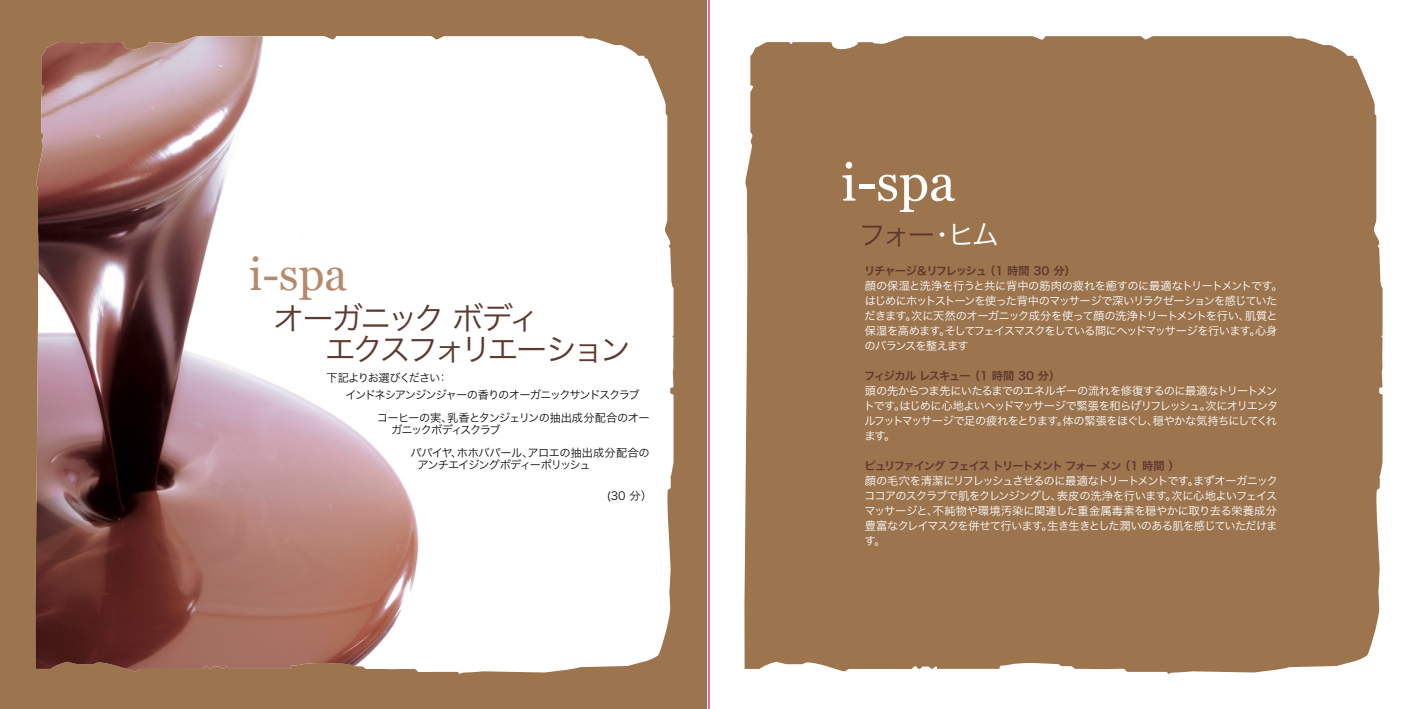
<style>
.page{position:relative;width:1418px;height:709px;background:#fff}
.page>*{position:absolute;margin:0;border:0;box-sizing:border-box;transform-origin:0 0}
.t1{font:52.5px "Georgia";color:#fff}
.t2{font:45px "Georgia";color:#b58a6a}
.t3{font:31.25px/31.2px "Hira Kaku Pro W3";letter-spacing:-.125em;color:#5e392f}
.t4{font:27.5px "Hira Kaku Pro W3";color:#5e392f}
.t5{font:11.25px/15px "Hira Kaku Pro W3";letter-spacing:-.07em;color:#fff;text-align:justify}
.t6{font:11.25px/17.5px "Hira Kaku Pro W3";letter-spacing:-.085em;color:#121212}
.t7{font:11.25px "Hira Kaku Pro W6";letter-spacing:-.1em;color:#5e392f}
.t8{font:11.25px/12.5px "Hira Kaku Pro W3";letter-spacing:-.055em;color:#121212}
.t9{font:11.25px "Hira Kaku Pro W6";letter-spacing:-.08em;color:#5e392f}
.s1{color:#fff}
</style>
<div class="page">
<div style="left:0;top:0;width:709px;height:709px;background:#9c744e"></div>
<div style="left:707px;top:0;width:710px;height:709px;background:#fff"></div>
<div style="left:430px;top:36px;width:243px;height:638px;background:#fff"></div>
<img style="left:35px;top:36px;width:395px;height:636px">
<div style="left:744px;top:36px;width:638px;height:638px;background:#9c744e"></div>
<hr style="left:708px;top:0;width:1px;height:709px;background:#d70b7d">
<h2 class="t2" style="left:249px;top:241px;width:99px">i-spa</h2>
<h3 class="t3" style="left:325px;top:300px;width:307px;text-indent:-52px">オーガニック ボディ<br>エクスフォリエーション</h3>
<p class="t6" style="left:345px;top:368px;width:296px;text-indent:-19px">下記よりお選びください：<br>インドネシアンジンジャーの香りのオーガニックサンドスクラブ</p>
<p class="t6" style="left:391px;top:410px;width:260px;line-height:12.5px;text-indent:-15px">コーヒーの実、乳香とタンジェリンの抽出成分配合のオーガニックボディスクラブ</p>
<p class="t8" style="left:417px;top:445px;width:234px;text-indent:-7px">パパイヤ、ホホバパール、アロエの抽出成分配合のアンチエイジングボディーポリッシュ</p>
<p class="t6" style="left:607px;top:485px;width:47px">(30 分）</p>
<h1 class="t1" style="left:841px;top:144px;width:116px">i-spa</h1>
<h3 class="t4" style="left:858px;top:210px;width:142px">フォー<span class="s1">・ヒム</span></h3>
<p class="t7" style="left:864px;top:261px;width:213px">リチャージ＆リフレッシュ （1 時間 30 分）</p>
<p class="t5" style="left:864px;top:278px;width:419px;text-align:left">顔の保湿と洗浄を行うと共に背中の筋肉の疲れを癒すのに最適なトリートメントです。はじめにホットストーンを使った背中のマッサージで深いリラクゼーションを感じていただきます。次に天然のオーガニック成分を使って顔の洗浄トリートメントを行い、肌質と保湿を高めます。そしてフェイスマスクをしている間にヘッドマッサージを行います。心身のバランスを整えます</p>
<p class="t9" style="left:864px;top:366px;width:197px">フィジカル レスキュー （1 時間 30 分）</p>
<p class="t5" style="left:863px;top:383px;width:416px">頭の先からつま先にいたるまでのエネルギーの流れを修復するのに最適なトリートメントです。はじめに心地よいヘッドマッサージで緊張を和らげリフレッシュ。次にオリエンタルフットマッサージで足の疲れをとります。体の緊張をほぐし、穏やかな気持ちにしてくれます。</p>
<p class="t7" style="left:864px;top:456px;width:317px">ピュリファイング フェイス トリートメント フォー メン （1 時間 ）</p>
<p class="t5" style="left:864px;top:473px;width:415px">顔の毛穴を清潔にリフレッシュさせるのに最適なトリートメントです。まずオーガニックココアのスクラブで肌をクレンジングし、表皮の洗浄を行います。次に心地よいフェイスマッサージと、不純物や環境汚染に関連した重金属毒素を穏やかに取り去る栄養成分豊富なクレイマスクを併せて行います。生き生きとした潤いのある肌を感じていただけます。</p>
</div>
